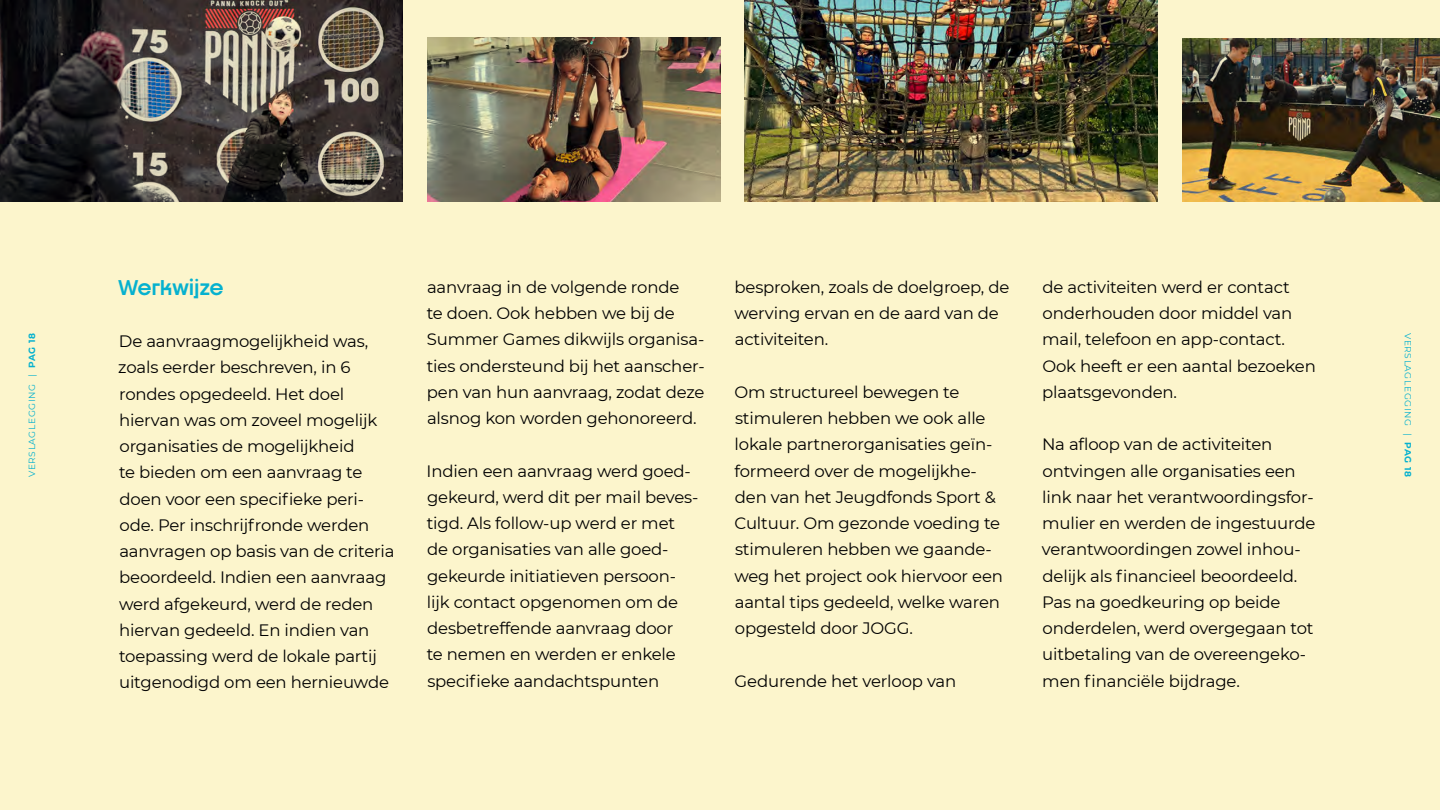
<style>
.page{position:relative;width:1440px;height:810px;background:#fcf5cc}
.page>*{position:absolute;margin:0;border:0;box-sizing:border-box;transform-origin:0 0}
.t1{font:700 21px "Dystopian";color:#06b1cf}
.t2{font:16.5px/26.2px "Montserrat";letter-spacing:-.01em;color:#000}
.t3{font:9px "Montserrat";letter-spacing:.07em;color:#06b1cf}
.s1{font-weight:700}
</style>
<div class="page">
<img style="left:744px;top:0;width:413px;height:201px">
<img style="left:1182px;top:39px;width:258px;height:163px">
<img style="left:0;top:0;width:403px;height:202px">
<img style="left:428px;top:38px;width:292px;height:164px">
<p class="t1" style="left:118px;top:274px;width:107px">Werkwijze</p>
<p class="t2" style="left:118px;top:327px;width:278px">De aanvraagmogelijkheid was, zoals eerder beschreven, in 6 rondes opgedeeld. Het doel hiervan was om zoveel mogelijk organisaties de mogelijkheid<br>te bieden om een aanvraag te doen voor een specifieke peri&shy;ode. Per inschrijfronde werden aanvragen op basis van de criteria beoordeeld. Indien een aanvraag werd afgekeurd, werd de reden hiervan gedeeld. En indien van toepassing werd de lokale partij uitgenodigd om een hernieuwde</p>
<p class="t2" style="left:427px;top:273px;width:279px">aanvraag in de volgende ronde<br>te doen. Ook hebben we bij de<br>Summer Games dikwijls organisa&shy;ties ondersteund bij het aanscher&shy;pen van hun aanvraag, zodat deze alsnog kon worden gehonoreerd.</p>
<p class="t2" style="left:427px;top:457px;width:273px">Indien een aanvraag werd goed&shy;gekeurd, werd dit per mail beves&shy;tigd. Als follow-up werd er met de organisaties van alle goed&shy;gekeurde initiatieven persoon&shy;lijk contact opgenomen om de desbetreffende aanvraag door<br>te nemen en werden er enkele specifieke aandachtspunten</p>
<p class="t2" style="left:734px;top:273px;width:277px">besproken, zoals de doelgroep, de werving ervan en de aard van de activiteiten.</p>
<p class="t2" style="left:1042px;top:273px;width:275px">de activiteiten werd er contact onderhouden door middel van mail, telefoon en app-contact.<br>Ook heeft er een aantal bezoeken plaatsgevonden.</p>
<p class="t2" style="left:1042px;top:431px;width:275px">Na afloop van de activiteiten ontvingen alle organisaties een link naar het verantwoordingsfor&shy;mulier en werden de ingestuurde verantwoordingen zowel inhou&shy;delijk als financieel beoordeeld.<br>Pas na goedkeuring op beide onderdelen, werd overgegaan tot uitbetaling van de overeengeko&shy;men financiële bijdrage.</p>
<p class="t3" style="left:26px;top:477px;width:146px;rotate:-90deg">VERSLAGLEGGING | <span class="s1">PAG 18</span></p>
<p class="t3" style="left:1414px;top:333px;width:146px;rotate:90deg">VERSLAGLEGGING | <span class="s1">PAG 18</span></p>
<p class="t2" style="left:734px;top:378px;width:270px">Om structureel bewegen te stimuleren hebben we ook alle lokale partnerorganisaties geïn&shy;formeerd over de mogelijkhe&shy;den van het Jeugdfonds Sport &amp;<br>Cultuur. Om gezonde voeding te stimuleren hebben we gaande&shy;weg het project ook hiervoor een aantal tips gedeeld, welke waren opgesteld door JOGG.</p>
<p class="t2" style="left:735px;top:667px;width:223px">Gedurende het verloop van</p>
</div>
